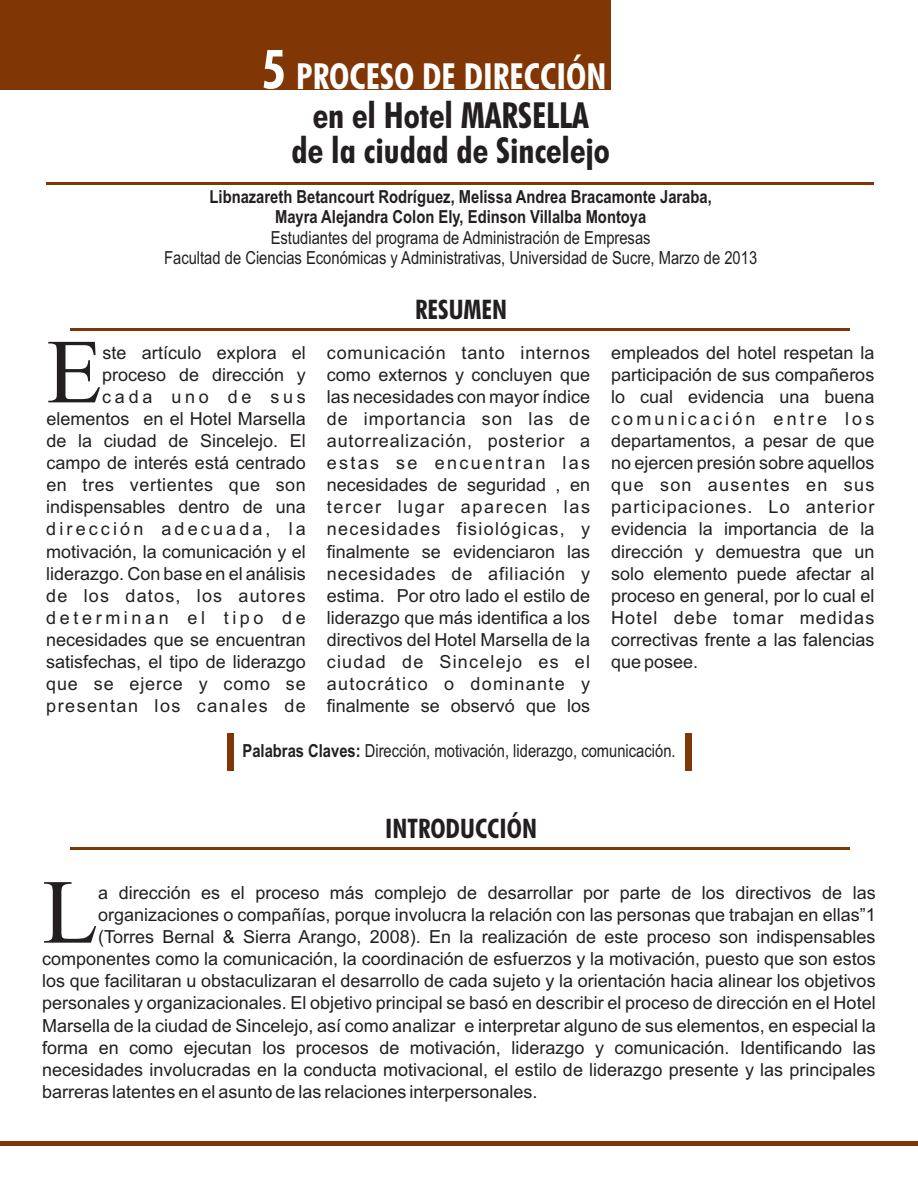
<style>
.page{position:relative;width:918px;height:1188px;background:#fff}
.page>*{position:absolute;margin:0;border:0;box-sizing:border-box;transform-origin:0 0}
.t1{font:91.35px "Times New Roman";color:#231f20}
.t2{font:700 condensed 54px "Futura BT";color:#fff}
.t3{font:700 condensed 36px/34.5px "Futura BT";color:#231f20;text-align:center}
.t4{font:700 condensed 36px "Futura BT";color:#fff}
.t5{font:700 condensed 27px "Futura BT";color:#231f20}
.t6{font:18px/22px "Arial";color:#231f20}
.t7{font:18px/20.4px "Arial Narrow";color:#231f20;text-align:center}
.t8{font:700 18px/20.5px "Arial Narrow";color:#231f20;text-align:center}
.s1{font-weight:700}
</style>
<div class="page">
<div style="left:0;top:0;width:611px;height:89px;background:#803605"></div>
<hr style="left:47px;top:182px;width:827px;height:2px;background:#803605">
<hr style="left:70px;top:328px;width:780px;height:3px;background:#803605">
<div style="left:227px;top:733px;width:6px;height:38px;background:#803605"></div>
<div style="left:686px;top:733px;width:6px;height:38px;background:#803605"></div>
<hr style="left:0;top:1141px;width:918px;height:4px;background:#803605">
<hr style="left:70px;top:847px;width:780px;height:3px;background:#803605">
<h2 class="t2" style="left:262px;top:47px;width:25px">5</h2>
<h3 class="t4" style="left:296px;top:61px;width:312px">PROCESO DE DIRECCIÓN</h3>
<h3 class="t3" style="left:292px;top:102px;width:320px">en el Hotel MARSELLA<br>de la ciudad de Sincelejo</h3>
<p class="t8" style="left:210px;top:188px;width:504px">Libnazareth Betancourt Rodríguez, Melissa Andrea Bracamonte Jaraba,<br>Mayra Alejandra Colon Ely, Edinson Villalba Montoya</p>
<p class="t7" style="left:164px;top:229px;width:595px">Estudiantes del programa de Administración de Empresas<br>Facultad de Ciencias Económicas y Administrativas, Universidad de Sucre, Marzo de 2013</p>
<h3 class="t5" style="left:415px;top:299px;width:93px">RESUMEN</h3>
<h1 class="t1" style="left:46px;top:339px;width:57px">E</h1>
<p class="t6" style="left:102px;top:343px;width:774px">ste artículo explora el comunicación tanto internos empleados del hotel respetan la proceso de dirección y como externos y concluyen que participación de sus compañeros</p>
<p class="t6" style="left:46px;top:387px;width:830px;text-indent:56px">c a d a u n o d e s u s las necesidades con mayor índice lo cual evidencia una buena elementos en el Hotel Marsella de importancia son las de c o m u n i c a c i ó n e n t r e l o s de la ciudad de Sincelejo. El autorrealización, posterior a departamentos, a pesar de que campo de interés está centrado es tas se encuentran las no ejercen presión sobre aquellos en tres vertientes que son necesidades de seguridad , en que son ausentes en sus indispensables dentro de una tercer lugar aparecen las participaciones. Lo anterior dirección adecuada, la necesidades fisiológicas, y evidencia la importancia de la motivación, la comunicación y el finalmente se evidenciaron las dirección y demuestra que un liderazgo. Con base en el análisis necesidades de afiliación y solo elemento puede afectar al de los datos, los autores estima. Por otro lado el estilo de proceso en general, por lo cual el d e t e r m i n a n e l t i p o d e liderazgo que más identifica a los Hotel debe tomar medidas necesidades que se encuentran directivos del Hotel Marsella de la correctivas frente a las falencias satisfechas, el tipo de liderazgo ciudad de Sincelejo es el que posee.<br>que se ejerce y como se autocrático o dominante y<br>presentan los canales de finalmente se observó que los</p>
<p class="t7" style="left:243px;top:742px;width:435px"><span class="s1">Palabras Claves:</span> Dirección, motivación, liderazgo, comunicación.</p>
<h3 class="t5" style="left:385px;top:818px;width:153px">INTRODUCCIÓN</h3>
<h1 class="t1" style="left:42px;top:879px;width:57px">L</h1>
<p class="t6" style="left:98px;top:883px;width:779px">a dirección es el proceso más complejo de desarrollar por parte de los directivos de las organizaciones o compañías, porque involucra la relación con las personas que trabajan en ellas”1</p>
<p class="t6" style="left:42px;top:927px;width:835px;text-align:justify;text-indent:56px">(Torres Bernal &amp; Sierra Arango, 2008). En la realización de este proceso son indispensables componentes como la comunicación, la coordinación de esfuerzos y la motivación, puesto que son estos los que facilitaran u obstaculizaran el desarrollo de cada sujeto y la orientación hacia alinear los objetivos personales y organizacionales. El objetivo principal se basó en describir el proceso de dirección en el Hotel Marsella de la ciudad de Sincelejo, así como analizar e interpretar alguno de sus elementos, en especial la forma en como ejecutan los procesos de motivación, liderazgo y comunicación. Identificando las necesidades involucradas en la conducta motivacional, el estilo de liderazgo presente y las principales barreras latentes en el asunto de las relaciones interpersonales.</p>
</div>
